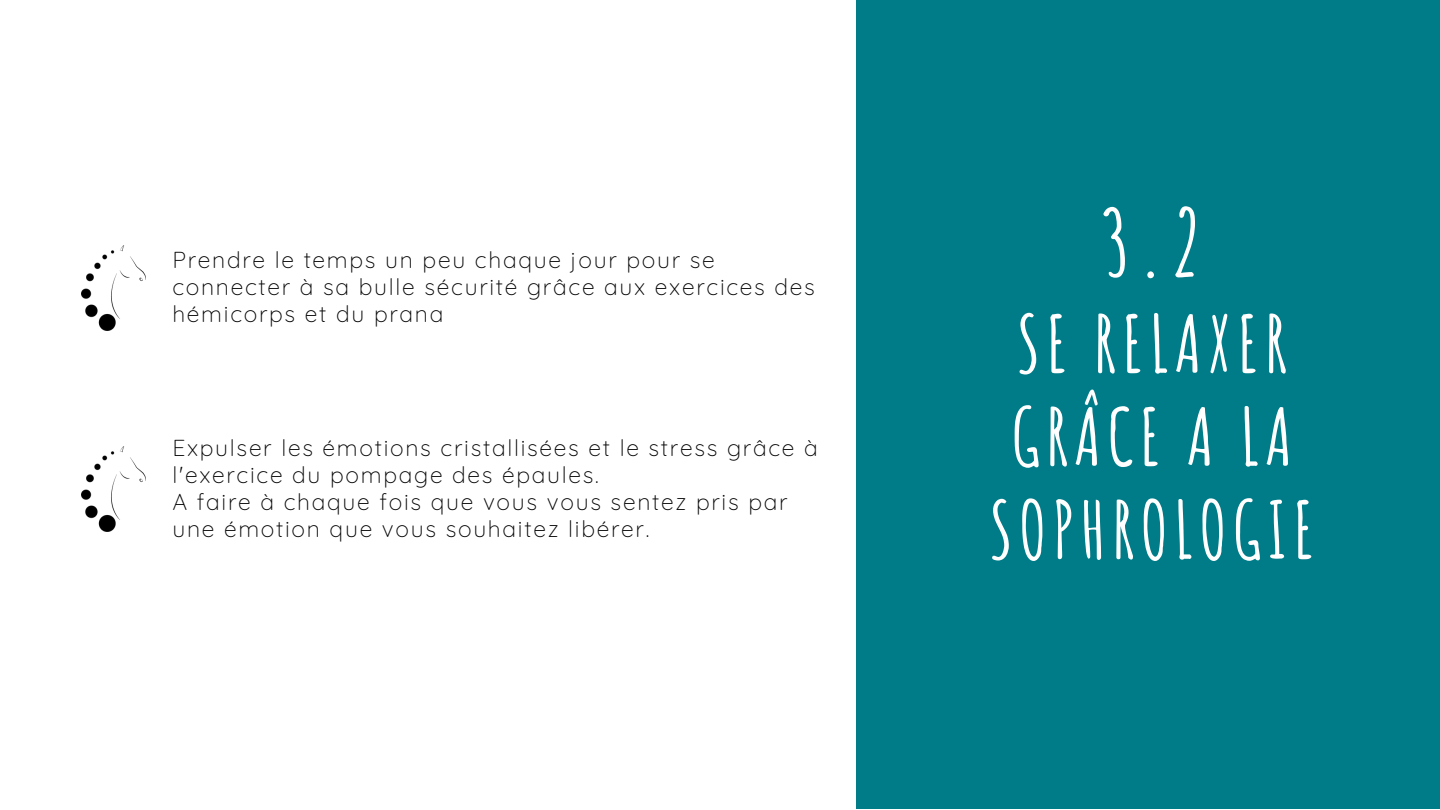
<style>
.page{position:relative;width:1440px;height:810px;background:#fff}
.page>*{position:absolute;margin:0;border:0;box-sizing:border-box;transform-origin:0 0}
.t1{font:700 91px "Amatic SC";color:#fff}
.t2{font:700 78px/93px "Amatic SC";letter-spacing:.075em;color:#fff;text-align:center}
.t3{font:300 23px/27px "Quicksand";letter-spacing:.075em;color:#000}
</style>
<div class="page">
<div style="left:857px;top:0;width:583px;height:809px;background:#007c88"></div>
<img style="left:81px;top:246px;width:65px;height:85px">
<img style="left:81px;top:447px;width:65px;height:84px">
<p class="t3" style="left:172px;top:246px;width:644px">Prendre le temps un peu chaque jour pour se connecter à sa bulle sécurité grâce aux exercices des hémicorps et du prana</p>
<p class="t3" style="left:172px;top:433px;width:647px">Expulser les émotions cristallisées et le stress grâce à l'exercice du pompage des épaules.</p>
<p class="t3" style="left:172px;top:487px;width:617px">A faire à chaque fois que vous vous sentez pris par une émotion que vous souhaitez libérer.</p>
<p class="t1" style="left:1101px;top:184px;width:103px">3.2</p>
<p class="t2" style="left:989px;top:296px;width:327px">SE RELAXER<br>GRÂCE A LA<br>SOPHROLOGIE</p>
</div>
